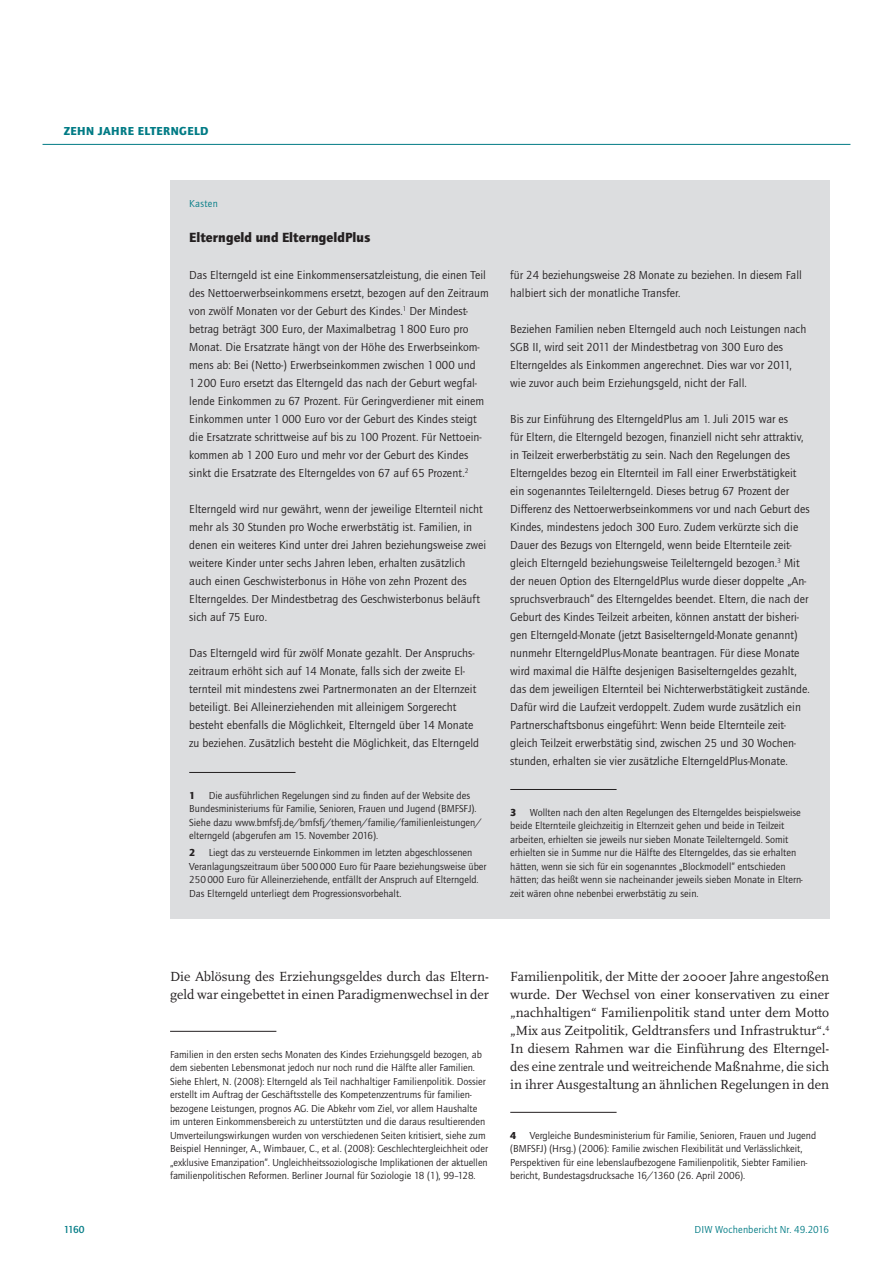
<style>
.page{position:relative;width:893px;height:1263px;background:#fff}
.page>*{position:absolute;margin:0;border:0;box-sizing:border-box;transform-origin:0 0}
.DIW-Fliesstext{font:13.8px/18px "Scala Pro";color:#231f20;text-align:justify}
.DIW-Infokasten-H1{font:900 13.8px "Quay Sans ITC Std";letter-spacing:.01em;color:#231f20}
.DIW-Infokasten-Flies{font:12px/18px "Quay Sans ITC Std";letter-spacing:.005em;color:#231f20}
.DIW-Kolumne{font:900 12px "Quay Sans ITC Std";color:#007b85}
.DIW-Fussnotentext{font:10.5px/13.5px "Quay Sans ITC Std";color:#231f20}
.DIW-Ordnungs-H-oben{font:10.5px "Quay Sans ITC Std";letter-spacing:.015em;color:#007b85}
.t1{font:500 10.5px "Quay Sans ITC Std";color:#007b85}
.DIW-Fussnotentext-2{font:900 10.5px "Quay Sans ITC Std";color:#231f20}
</style>
<div class="page">
<hr style="left:43px;top:144px;width:807px;height:1px;background:#007b85">
<hr style="left:510px;top:1112px;width:107px;height:1px;background:#231f20">
<hr style="left:170px;top:1031px;width:106px;height:1px;background:#231f20">
<div style="left:170px;top:180px;width:659px;height:738px;background:#dcdddf"></div>
<hr style="left:189px;top:772px;width:107px;height:1px;background:#231f20">
<hr style="left:510px;top:789px;width:107px;height:1px;background:#231f20">
<p class="DIW-Kolumne" style="left:64px;top:123px;width:16px">Zehn</p>
<p class="DIW-Kolumne" style="left:98px;top:123px;width:14px">Jahre</p>
<p class="DIW-Kolumne" style="left:138px;top:123px;width:15px">Elterngeld</p>
<p class="DIW-Ordnungs-H-oben" style="left:189px;top:197px;width:30px">Kasten</p>
<p class="DIW-Infokasten-H1" style="left:189px;top:229px;width:183px">Elterngeld und ElterngeldPlus</p>
<p class="DIW-Infokasten-Flies" style="left:189px;top:266px;width:301px">Das Elterngeld ist eine Einkommensersatzleistung, die einen Teil des Nettoerwerbseinkommens ersetzt, bezogen auf den Zeitraum von zwölf Monaten vor der Geburt des Kindes.<sup>1</sup> Der Mindest&shy;betrag beträgt 300 Euro, der Maximalbetrag 1 800 Euro pro Monat. Die Ersatzrate hängt von der Höhe des Erwerbseinkom&shy;mens ab: Bei (Netto-) Erwerbseinkommen zwischen 1 000 und<br>1 200 Euro ersetzt das Elterngeld das nach der Geburt wegfal&shy;lende Einkommen zu 67 Prozent. Für Geringverdiener mit einem Einkommen unter 1 000 Euro vor der Geburt des Kindes steigt die Ersatzrate schrittweise auf bis zu 100 Prozent. Für Nettoein&shy;kommen ab 1 200 Euro und mehr vor der Geburt des Kindes sinkt die Ersatzrate des Elterngeldes von 67 auf 65 Prozent.<sup>2</sup></p>
<p class="DIW-Infokasten-Flies" style="left:189px;top:500px;width:298px">Elterngeld wird nur gewährt, wenn der jeweilige Elternteil nicht mehr als 30 Stunden pro Woche erwerbstätig ist. Familien, in denen ein weiteres Kind unter drei Jahren beziehungsweise zwei weitere Kinder unter sechs Jahren leben, erhalten zusätzlich auch einen Geschwisterbonus in Höhe von zehn Prozent des Elterngeldes. Der Mindestbetrag des Geschwisterbonus beläuft sich auf 75 Euro.</p>
<p class="DIW-Infokasten-Flies" style="left:189px;top:644px;width:291px">Das Elterngeld wird für zwölf Monate gezahlt. Der Anspruchs&shy;zeitraum erhöht sich auf 14 Monate, falls sich der zweite El&shy;ternteil mit mindestens zwei Partnermonaten an der Elternzeit beteiligt. Bei Alleinerziehenden mit alleinigem Sorgerecht besteht ebenfalls die Möglichkeit, Elterngeld über 14 Monate zu beziehen. Zusätzlich besteht die Möglichkeit, das Elterngeld</p>
<p class="DIW-Fussnotentext" style="left:189px;top:788px;width:294px;text-indent:19px">Die ausführlichen Regelungen sind zu finden auf der Website des Bundesministeriums für Familie, Senioren, Frauen und Jugend (BMFSFJ).<br>Siehe dazu www.bmfsfj.de/bmfsfj/themen/familie/familienleistungen/ elterngeld (abgerufen am 15. November 2016).</p>
<p class="DIW-Fussnotentext-2" style="left:189px;top:846px;width:8px">2</p>
<p class="DIW-Fussnotentext-2" style="left:189px;top:789px;width:8px">1</p>
<p class="DIW-Fussnotentext" style="left:189px;top:846px;width:299px;text-indent:19px">Liegt das zu versteuernde Einkommen im letzten abgeschlossenen Veranlagungszeitraum über 500000 Euro für Paare beziehungsweise über 250000 Euro für Alleinerziehende, entfällt der Anspruch auf Elterngeld.<br>Das Elterngeld unterliegt dem Progressionsvorbehalt.</p>
<p class="DIW-Infokasten-Flies" style="left:510px;top:266px;width:293px">für 24 beziehungsweise 28 Monate zu beziehen. In diesem Fall halbiert sich der monatliche Transfer.</p>
<p class="DIW-Infokasten-Flies" style="left:510px;top:320px;width:297px">Beziehen Familien neben Elterngeld auch noch Leistungen nach SGB II, wird seit 2011 der Mindestbetrag von 300 Euro des Elterngeldes als Einkommen angerechnet. Dies war vor 2011, wie zuvor auch beim Erziehungsgeld, nicht der Fall.</p>
<p class="DIW-Infokasten-Flies" style="left:510px;top:410px;width:301px">Bis zur Einführung des ElterngeldPlus am 1. Juli 2015 war es<br>für Eltern, die Elterngeld bezogen, finanziell nicht sehr attraktiv, in Teilzeit erwerberbstätig zu sein. Nach den Regelungen des Elterngeldes bezog ein Elternteil im Fall einer Erwerbstätigkeit ein sogenanntes Teilelterngeld. Dieses betrug 67 Prozent der Differenz des Nettoerwerbseinkommens vor und nach Geburt des Kindes, mindestens jedoch 300 Euro. Zudem verkürzte sich die Dauer des Bezugs von Elterngeld, wenn beide Elternteile zeit&shy;gleich Elterngeld beziehungsweise Teilelterngeld bezogen.<sup>3</sup> Mit der neuen Option des ElterngeldPlus wurde dieser doppelte „An&shy;spruchsverbrauch“ des Elterngeldes beendet. Eltern, die nach der Geburt des Kindes Teilzeit arbeiten, können anstatt der bisheri&shy;gen Elterngeld-Monate (jetzt Basiselterngeld-Monate genannt) nunmehr ElterngeldPlus-Monate beantragen. Für diese Monate wird maximal die Hälfte desjenigen Basiselterngeldes gezahlt, das dem jeweiligen Elternteil bei Nichterwerbstätigkeit zustände.<br>Dafür wird die Laufzeit verdoppelt. Zudem wurde zusätzlich ein Partnerschaftsbonus eingeführt: Wenn beide Elternteile zeit&shy;gleich Teilzeit erwerbstätig sind, zwischen 25 und 30 Wochen&shy;stunden, erhalten sie vier zusätzliche ElterngeldPlus-Monate.</p>
<p class="DIW-Fussnotentext" style="left:510px;top:806px;width:294px;text-indent:19px">Wollten nach den alten Regelungen des Elterngeldes beispielsweise beide Elternteile gleichzeitig in Elternzeit gehen und beide in Teilzeit arbeiten, erhielten sie jeweils nur sieben Monate Teilelterngeld. Somit erhielten sie in Summe nur die Hälfte des Elterngeldes, das sie erhalten hätten, wenn sie sich für ein sogenanntes „Blockmodell“ entschieden hätten; das heißt wenn sie nacheinander jeweils sieben Monate in Eltern&shy;zeit wären ohne nebenbei erwerbstätig zu sein.</p>
<p class="DIW-Fussnotentext-2" style="left:510px;top:806px;width:8px">3</p>
<p class="DIW-Fliesstext" style="left:170px;top:967px;width:321px">Die Ablösung des Erziehungsgeldes durch das Eltern&shy;geld war eingebettet in einen Paradigmenwechsel in der</p>
<p class="DIW-Fussnotentext" style="left:170px;top:1047px;width:319px">Familien in den ersten sechs Monaten des Kindes Erziehungsgeld bezogen, ab dem siebenten Lebensmonat jedoch nur noch rund die Hälfte aller Familien.<br>Siehe Ehlert, N. (2008): Elterngeld als Teil nachhaltiger Familienpolitik. Dossier erstellt im Auftrag der Geschäftsstelle des Kompetenzzentrums für familien&shy;bezogene Leistungen, prognos AG. Die Abkehr vom Ziel, vor allem Haushalte im unteren Einkommensbereich zu unterstützten und die daraus resultierenden Umverteilungswirkungen wurden von verschiedenen Seiten kritisiert, siehe zum Beispiel Henninger, A., Wimbauer, C., et al. (2008): Geschlechtergleichheit oder „exklusive Emanzipation“. Ungleichheitssoziologische Implikationen der aktuellen familienpolitischen Reformen. Berliner Journal für Soziologie 18 (1), 99–128.</p>
<p class="DIW-Fliesstext" style="left:510px;top:967px;width:321px">Familienpolitik, der Mitte der 2000er Jahre angestoßen wurde. Der Wechsel von einer konservativen zu einer „nachhaltigen“ Familienpolitik stand unter dem Motto „Mix aus Zeitpolitik, Geldtransfers und Infrastruktur“.<sup>4<br></sup>In diesem Rahmen war die Einführung des Elterngel&shy;des eine zentrale und weitreichende Maßnahme, die sich in ihrer Ausgestaltung an ähnlichen Regelungen in den</p>
<p class="DIW-Fussnotentext-2" style="left:510px;top:1129px;width:8px">4</p>
<p class="DIW-Fussnotentext" style="left:510px;top:1128px;width:308px;text-indent:19px">Vergleiche Bundesministerium für Familie, Senioren, Frauen und Jugend (BMFSFJ) (Hrsg.) (2006): Familie zwischen Flexibilität und Verlässlichkeit, Perspektiven für eine lebenslaufbezogene Familienpolitik, Siebter Familien&shy;bericht, Bundestagsdrucksache 16/1360 (26. April 2006).</p>
<p class="t1" style="left:64px;top:1223px;width:22px">1160</p>
<p class="DIW-Ordnungs-H-oben" style="left:695px;top:1223px;width:136px">DIW Wochenbericht Nr. 49.2016</p>
</div>
